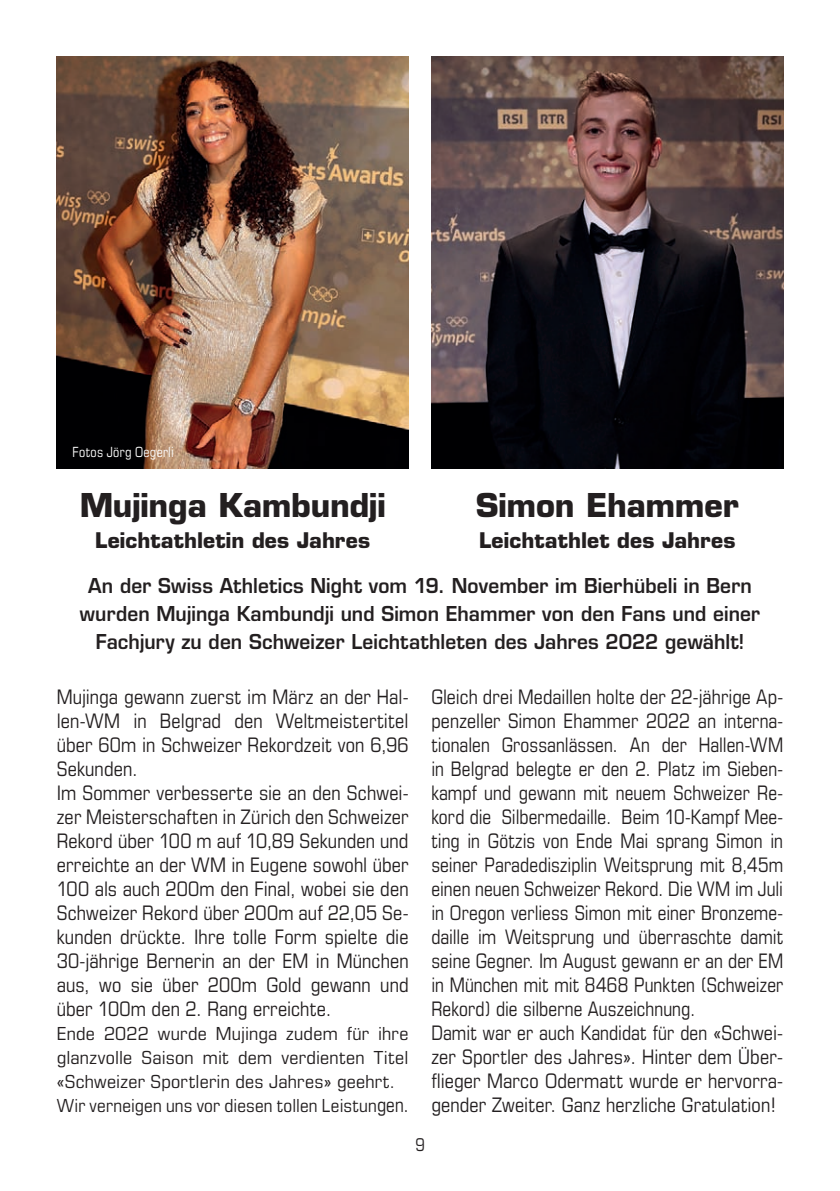
<style>
.page{position:relative;width:840px;height:1191px;background:#fff}
.page>*{position:absolute;margin:0;border:0;box-sizing:border-box;transform-origin:0 0}
.t1{font:700 32px "Eurostile";letter-spacing:-.005em;color:#231f20}
.t2{font:700 21px "Eurostile";letter-spacing:.005em;color:#231f20}
.t3{font:condensed 20px/24px "Eurostile";letter-spacing:.005em;color:#231f20}
.t4{font:600 20px/28px "Eurostile";letter-spacing:.005em;color:#231f20;text-align:center;scale:.95 1}
.t5{font:condensed 18px/24px "Eurostile";letter-spacing:.01em;color:#231f20;scale:1.1 1}
.t6{font:condensed 17.6px "Eurostile LT Std";color:#231f20;scale:.95 1}
.t7{font:condensed 14px "Eurostile";letter-spacing:.02em;color:#fff;scale:.95 1}
.s1{font-size:20px}
</style>
<div class="page">
<img style="left:57px;top:57px;width:351px;height:411px">
<img style="left:431px;top:57px;width:351px;height:411px">
<p class="t7" style="left:73px;top:443px;width:108px">Fotos Jörg Oegerli</p>
<h1 class="t1" style="left:80px;top:486px;width:307px">Mujinga Kambundji</h1>
<p class="t2" style="left:95px;top:527px;width:276px">Leichtathletin des Jahres</p>
<h1 class="t1" style="left:475px;top:486px;width:264px">Simon Ehammer</h1>
<p class="t2" style="left:478px;top:527px;width:258px">Leichtathlet des Jahres</p>
<p class="t4" style="left:80px;top:571px;width:717px">An der Swiss Athletics Night vom 19. November im Bierhübeli in Bern wurden Mujinga Kambundji und Simon Ehammer von den Fans und einer<br>Fachjury zu den Schweizer Leichtathleten des Jahres 2022 gewählt!</p>
<p class="t3" style="left:57px;top:684px;width:353px">Mujinga gewann zuerst im März an der Hal&shy;len-WM in Belgrad den Weltmeistertitel über 60m in Schweizer Rekordzeit von 6,96<br>Sekunden.<br>Im Sommer verbesserte sie an den Schwei&shy;zer Meisterschaften in Zürich den Schweizer Rekord über 100 m auf 10,89 Sekunden und erreichte an der WM in Eugene sowohl über 100 als auch 200m den Final, wobei sie den Schweizer Rekord über 200m auf 22,05 Se&shy;kunden drückte. Ihre tolle Form spielte die 30-jährige Bernerin an der EM in München aus, wo sie über 200m Gold gewann und über 100m den 2. Rang erreichte.</p>
<p class="t5" style="left:57px;top:1021px;width:321px">Ende 2022 wurde Mujinga zudem für ihre glanzvolle Saison mit dem verdienten Titel «Schweizer Sportlerin des Jahres» geehrt.<br>Wir verneigen uns vor diesen tollen Leistun<span class="s1">gen.</span></p>
<p class="t3" style="left:431px;top:684px;width:353px">Gleich drei Medaillen holte der 22-jährige Ap&shy;penzeller Simon Ehammer 2022 an interna&shy;tionalen Grossanlässen. An der Hallen-WM in Belgrad belegte er den 2. Platz im Sieben&shy;kampf und gewann mit neuem Schweizer Re&shy;kord die Silbermedaille. Beim 10-Kampf Mee&shy;ting in Götzis von Ende Mai sprang Simon in seiner Paradedisziplin Weitsprung mit 8,45m einen neuen Schweizer Rekord. Die WM im Juli in Oregon verliess Simon mit einer Bronzeme&shy;daille im Weitsprung und überraschte damit seine Gegner. Im August gewann er an der EM in München mit mit 8468 Punkten (Schweizer Rekord) die silberne Auszeichnung.<br>Damit war er auch Kandidat für den «Schwei&shy;zer Sportler des Jahres». Hinter dem Über&shy;flieger Marco Odermatt wurde er hervorra&shy;gender Zweiter. Ganz herzliche Gratulation!</p>
<p class="t6" style="left:415px;top:1134px;width:11px">9</p>
</div>
